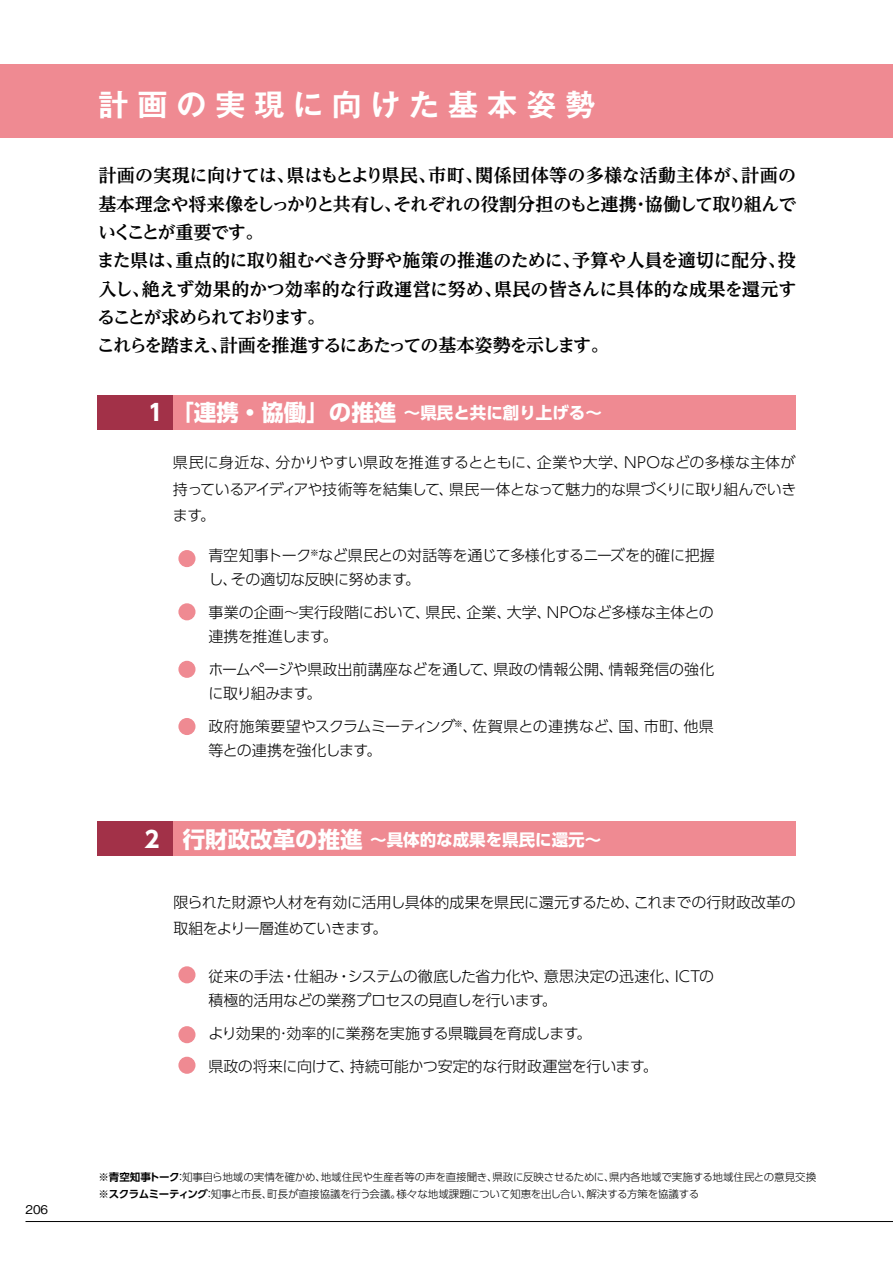
<style>
.page{position:relative;width:893px;height:1263px;background:#fff}
.page>*{position:absolute;margin:0;border:0;box-sizing:border-box;transform-origin:0 0}
.t1{font:30px "Gothic MB101 Pr 6 De Bold 90 pv RKSJ H";letter-spacing:.3em;color:#fff}
.t2{font:18.15px/28.3px "UD Reimin Pro Bold 90 pv RKSJ H";letter-spacing:-.025em;color:#000}
.t3{font:16.5px "UD Shin Go Pro Bold 90 pv RKSJ H";color:#fff}
.t4{font:15px/24px "UD Shin Go Pro Light 90 pv RKSJ H";letter-spacing:-.015em;color:#000}
.t5{font:500 12px "Gothic BBB Pr 6";color:#000}
.t6{font:10.5px/16.5px "UD Shin Go Pro Light 90 pv RKSJ H";letter-spacing:-.005em;color:#000}
.s1{font-size:22.5px}
.s2{font-family:"UD Shin Go Pro De Bold 90 pv RKSJ H"}
</style>
<div class="page">
<hr style="left:26px;top:1221px;width:867px;height:1px;background:#000">
<div style="left:0;top:64px;width:893px;height:74px;background:#ef8a92"></div>
<div style="left:97px;top:395px;width:699px;height:34px;background:#ef8a92"></div>
<div style="left:97px;top:395px;width:76px;height:34px;background:#a23148"></div>
<div style="left:97px;top:822px;width:699px;height:34px;background:#ef8a92"></div>
<div style="left:97px;top:822px;width:76px;height:34px;background:#a23148"></div>
<div style="left:178px;top:550px;width:17px;height:17px;background:#ef8a92;border-radius:50%"></div>
<div style="left:178px;top:603px;width:17px;height:17px;background:#ef8a92;border-radius:50%"></div>
<div style="left:178px;top:661px;width:17px;height:17px;background:#ef8a92;border-radius:50%"></div>
<div style="left:178px;top:718px;width:17px;height:17px;background:#ef8a92;border-radius:50%"></div>
<div style="left:178px;top:966px;width:17px;height:17px;background:#ef8a92;border-radius:50%"></div>
<div style="left:178px;top:1026px;width:17px;height:17px;background:#ef8a92;border-radius:50%"></div>
<div style="left:178px;top:1057px;width:17px;height:17px;background:#ef8a92;border-radius:50%"></div>
<p class="t5" style="left:26px;top:1200px;width:24px">206</p>
<h1 class="t1" style="left:98px;top:80px;width:498px">計画の実現に向けた基本姿勢</h1>
<p class="t2" style="left:97px;top:161px;width:701px">計画の実現に向けては、県はもとより県民、市町、関係団体等の多様な活動主体が、計画の基本理念や将来像をしっかりと共有し、それぞれの役割分担のもと連携・協働して取り組んでいくことが重要です。<br>また県は、重点的に取り組むべき分野や施策の推進のために、予算や人員を適切に配分、投入し、絶えず効果的かつ効率的な行政運営に努め、県民の皆さんに具体的な成果を還元することが求められております。<br>これらを踏まえ、計画を推進するにあたっての基本姿勢を示します。</p>
<p class="t3" style="left:145px;top:399px;width:459px"><span class="s1">１「連携・協働」の推進</span> ～県民と共に創り上げる～</p>
<p class="t4" style="left:173px;top:449px;width:625px;line-height:26.2px;text-align:justify">県民に身近な、分かりやすい県政を推進するとともに、企業や大学、NPOなどの多様な主体が持っているアイディアや技術等を結集して、県民一体となって魅力的な県づくりに取り組んでいきます。</p>
<p class="t4" style="left:208px;top:543px;width:508px">青空知事トーク<sup>※</sup>など県民との対話等を通じて多様化するニーズを的確に把握し、その適切な反映に努めます。</p>
<p class="t4" style="left:208px;top:600px;width:507px">事業の企画～実行段階において、県民、企業、大学、NPOなど多様な主体との連携を推進します。</p>
<p class="t4" style="left:208px;top:657px;width:508px">ホームページや県政出前講座などを通して、県政の情報公開、情報発信の強化に取り組みます。</p>
<p class="t4" style="left:208px;top:714px;width:507px">政府施策要望やスクラムミーティング<sup>※</sup>、佐賀県との連携など、国、市町、他県等との連携を強化します。</p>
<p class="t3" style="left:145px;top:826px;width:458px"><span class="s1">2 行財政改革の推進</span> ～具体的な成果を県民に還元～</p>
<p class="t4" style="left:173px;top:888px;width:624px;line-height:26.2px">限られた財源や人材を有効に活用し具体的成果を県民に還元するため、これまでの行財政改革の取組をより一層進めていきます。</p>
<p class="t4" style="left:208px;top:963px;width:507px">従来の手法・仕組み・システムの徹底した省力化や、意思決定の迅速化、ICTの積極的活用などの業務プロセスの見直しを行います。</p>
<p class="t4" style="left:208px;top:1020px;width:385px">より効果的･効率的に業務を実施する県職員を育成します。</p>
<p class="t4" style="left:208px;top:1053px;width:451px">県政の将来に向けて、持続可能かつ安定的な行財政運営を行います。</p>
<p class="t6" style="left:98px;top:1168px;width:719px">※<span class="s2">青空知事トーク</span>：知事自ら地域の実情を確かめ、地域住民や生産者等の声を直接聞き、県政に反映させるために、県内各地域で実施する地域住民との意見交換※<span class="s2">スクラムミーティング</span>：知事と市長、町長が直接協議を行う会議。様々な地域課題について知恵を出し合い、解決する方策を協議する</p>
</div>
